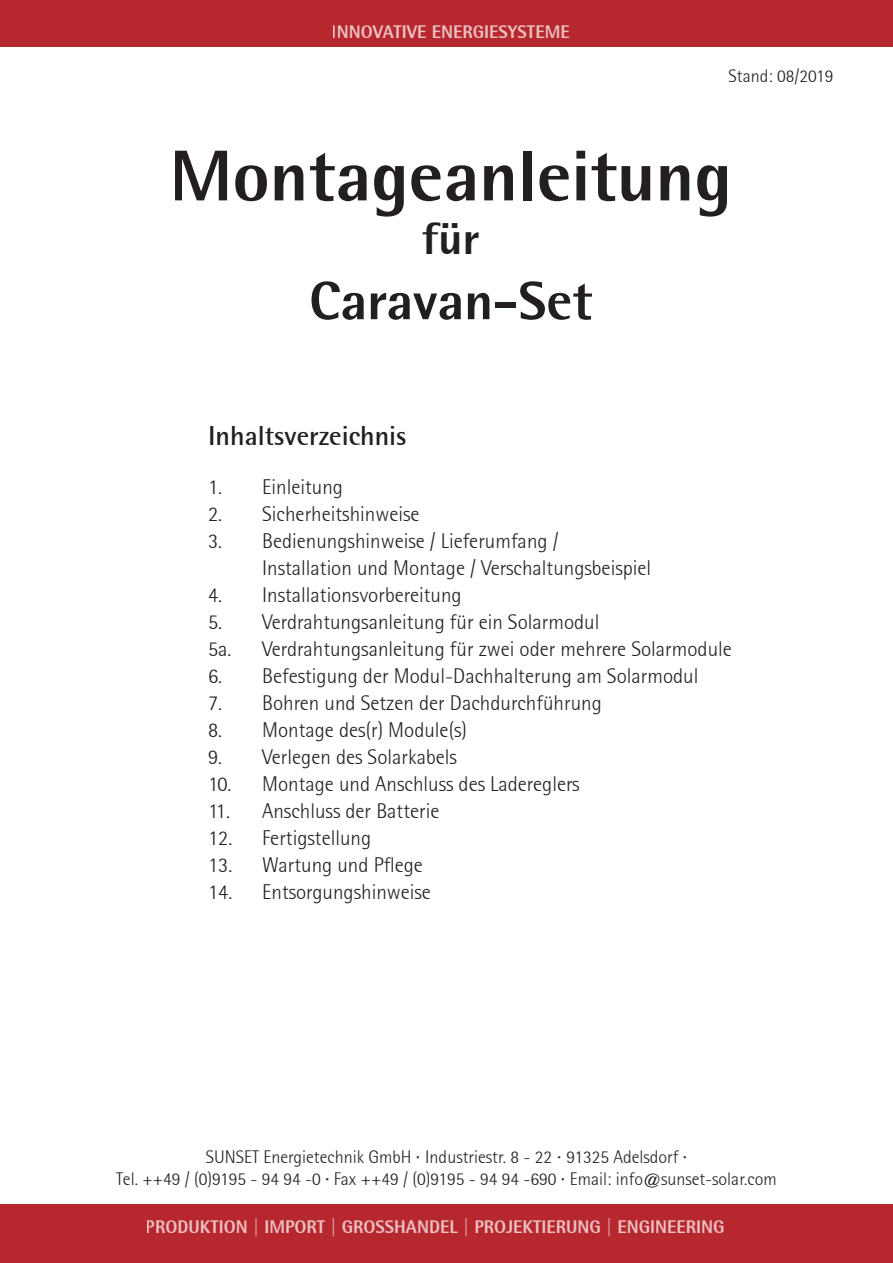
<style>
.page{position:relative;width:893px;height:1263px;background:#fff}
.page>*{position:absolute;margin:0;border:0;box-sizing:border-box;transform-origin:0 0}
.t1{font:800 72px "Rotis Semi Sans";color:#231f20}
.t2{font:800 54px "Rotis Semi Sans";color:#231f20}
.t3{font:800 45px "Rotis Semi Sans";color:#231f20}
.t4{font:700 27px "Rotis Semi Sans";color:#231f20}
.t5{font:300 21px "Rotis Semisans";color:#231f20}
.t6{font:300 18px "Rotis Semisans";color:#231f20}
.t7{font:800 18px "Rotis Semi Sans";color:#fff}
.s1{font-family:"Rotis Semi Sans";font-weight:700}
</style>
<div class="page">
<div style="left:0;top:0;width:893px;height:47px;background:#b7282e"></div>
<div style="left:0;top:1205px;width:893px;height:58px;background:#b7282e"></div>
<p class="t7" style="left:332px;top:21px;width:239px">INNOVATIVE ENERGIESYSTEME</p>
<p class="t6" style="left:729px;top:66px;width:106px">Stand: 08/2019</p>
<p class="t1" style="left:170px;top:130px;width:564px">Montageanleitung</p>
<p class="t3" style="left:422px;top:211px;width:59px">für</p>
<p class="t2" style="left:309px;top:267px;width:285px">Caravan-Set</p>
<p class="t4" style="left:208px;top:419px;width:200px">Inhaltsverzeichnis</p>
<p class="t5" style="left:208px;top:474px;width:136px">1. Einleitung</p>
<p class="t5" style="left:208px;top:501px;width:213px">2. Sicherheitshinweise</p>
<p class="t5" style="left:208px;top:528px;width:352px">3. Bedienungshinweise / Lieferumfang /</p>
<p class="t5" style="left:262px;top:555px;width:391px">Installation und Montage / Verschaltungsbeispiel</p>
<p class="t5" style="left:208px;top:582px;width:255px">4. Installationsvorbereitung</p>
<p class="t5" style="left:208px;top:609px;width:393px">5. Verdrahtungsanleitung für ein Solarmodul</p>
<p class="t5" style="left:208px;top:636px;width:525px">5a. Verdrahtungsanleitung für zwei oder mehrere Solarmodule</p>
<p class="t5" style="left:208px;top:663px;width:492px">6. Befestigung der Modul-Dachhalterung am Solarmodul</p>
<p class="t5" style="left:208px;top:690px;width:395px">7. Bohren und Setzen der Dachdurchführung</p>
<p class="t5" style="left:208px;top:717px;width:260px">8. Montage des(r) Module(s)</p>
<p class="t5" style="left:208px;top:744px;width:250px">9. Verlegen des Solarkabels</p>
<p class="t5" style="left:208px;top:771px;width:373px">10. Montage und Anschluss des Ladereglers</p>
<p class="t5" style="left:208px;top:798px;width:233px">11. Anschluss der Batterie</p>
<p class="t5" style="left:208px;top:825px;width:165px">12. Fertigstellung</p>
<p class="t5" style="left:208px;top:852px;width:216px">13. Wartung und Pflege</p>
<p class="t5" style="left:208px;top:879px;width:224px">14. Entsorgungshinweise</p>
<p class="t6" style="left:206px;top:1147px;width:483px">SUNSET Energietechnik GmbH <span class="s1">·</span> Industriestr. 8 - 22 <span class="s1">·</span> 91325 Adelsdorf <span class="s1">·</span></p>
<p class="t6" style="left:116px;top:1168px;width:662px">Tel. ++49 / (0)9195 - 94 94 -0 <span class="s1">·</span> Fax ++49 / (0)9195 - 94 94 -690 <span class="s1">·</span> Email: info@sunset-solar.com</p>
<p class="t7" style="left:146px;top:1215px;width:580px">PRODUKTION | IMPORT | GROSSHANDEL | PROJEKTIERUNG | ENGINEERING</p>
</div>
